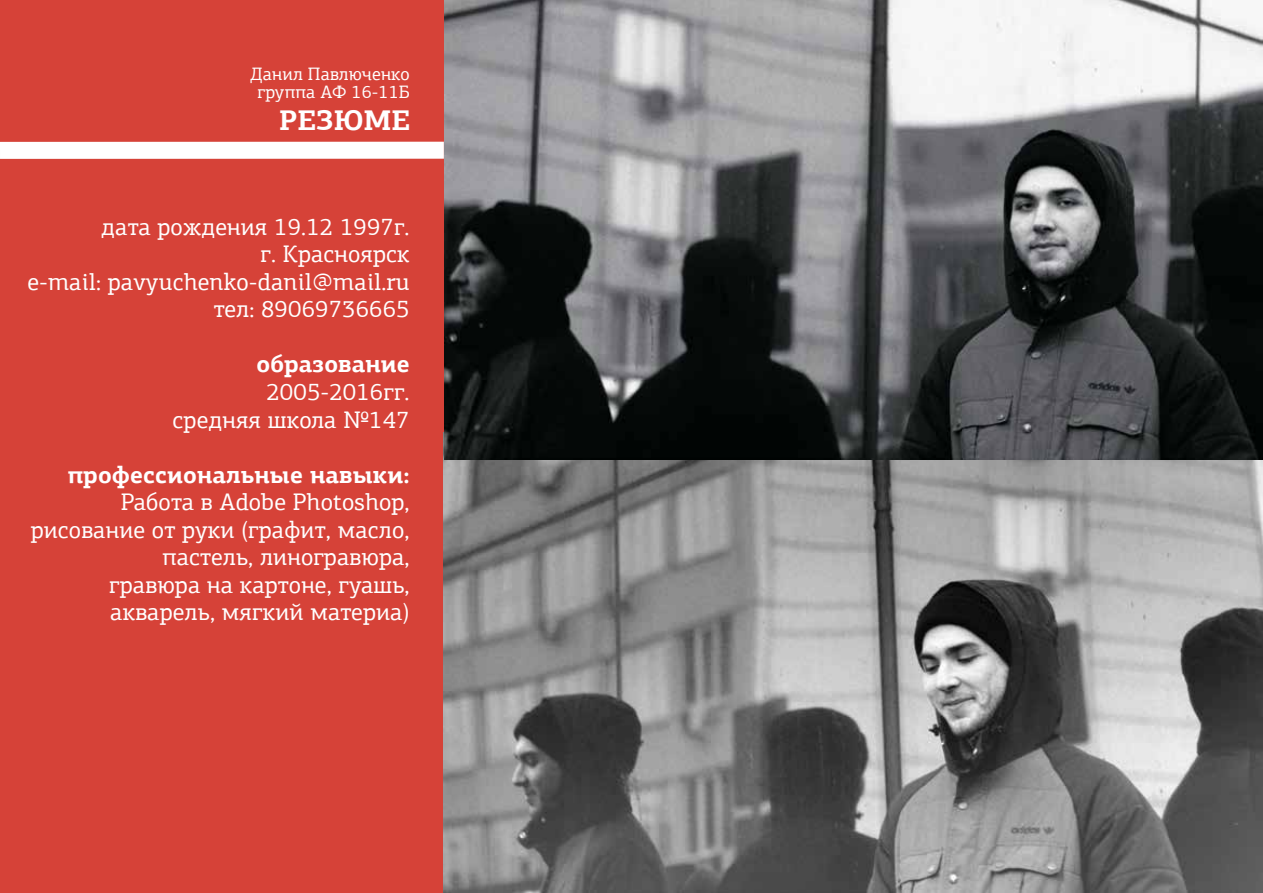
<style>
.page{position:relative;width:1263px;height:893px;background:#fff}
.page>*{position:absolute;margin:0;border:0;box-sizing:border-box;transform-origin:0 0}
.t1{font:700 28.5px "PF Agora Slab Pro";letter-spacing:.005em;color:#fff}
.t2{font:24px/27.6px "PF Agora Slab Pro";letter-spacing:.005em;color:#fff;text-align:right}
.t3{font:700 24px "PF Agora Slab Pro";letter-spacing:.005em;color:#fff}
.t4{font:18px/18.6px "PF Agora Slab Pro";letter-spacing:.005em;color:#fff;text-align:center}
</style>
<div class="page">
<div style="left:0;top:0;width:444px;height:893px;background:#d64238"></div>
<div style="left:0;top:142px;width:444px;height:17px;background:#fff"></div>
<img style="left:443px;top:432px;width:820px;height:461px">
<img style="left:444px;top:0;width:819px;height:459px">
<p class="t4" style="left:250px;top:64px;width:161px">Данил Павлюченко группа АФ 16-11Б</p>
<p class="t1" style="left:279px;top:102px;width:132px">РЕЗЮМЕ</p>
<p class="t2" style="left:27px;top:213px;width:384px">дата рождения 19.12 1997г.<br>г. Красноярск<br>e-mail: pavyuchenko-danil@mail.ru тел: 89069736665</p>
<p class="t3" style="left:256px;top:349px;width:155px">образование</p>
<p class="t2" style="left:173px;top:378px;width:238px">2005-2016гг. средняя школа №147</p>
<p class="t3" style="left:68px;top:459px;width:343px">профессиональные навыки:</p>
<p class="t2" style="left:31px;top:488px;width:380px">Работа в Adobe Photoshop, рисование от руки (графит, масло, пастель, линогравюра,<br>гравюра на картоне, гуашь, акварель, мягкий материа)</p>
</div>
